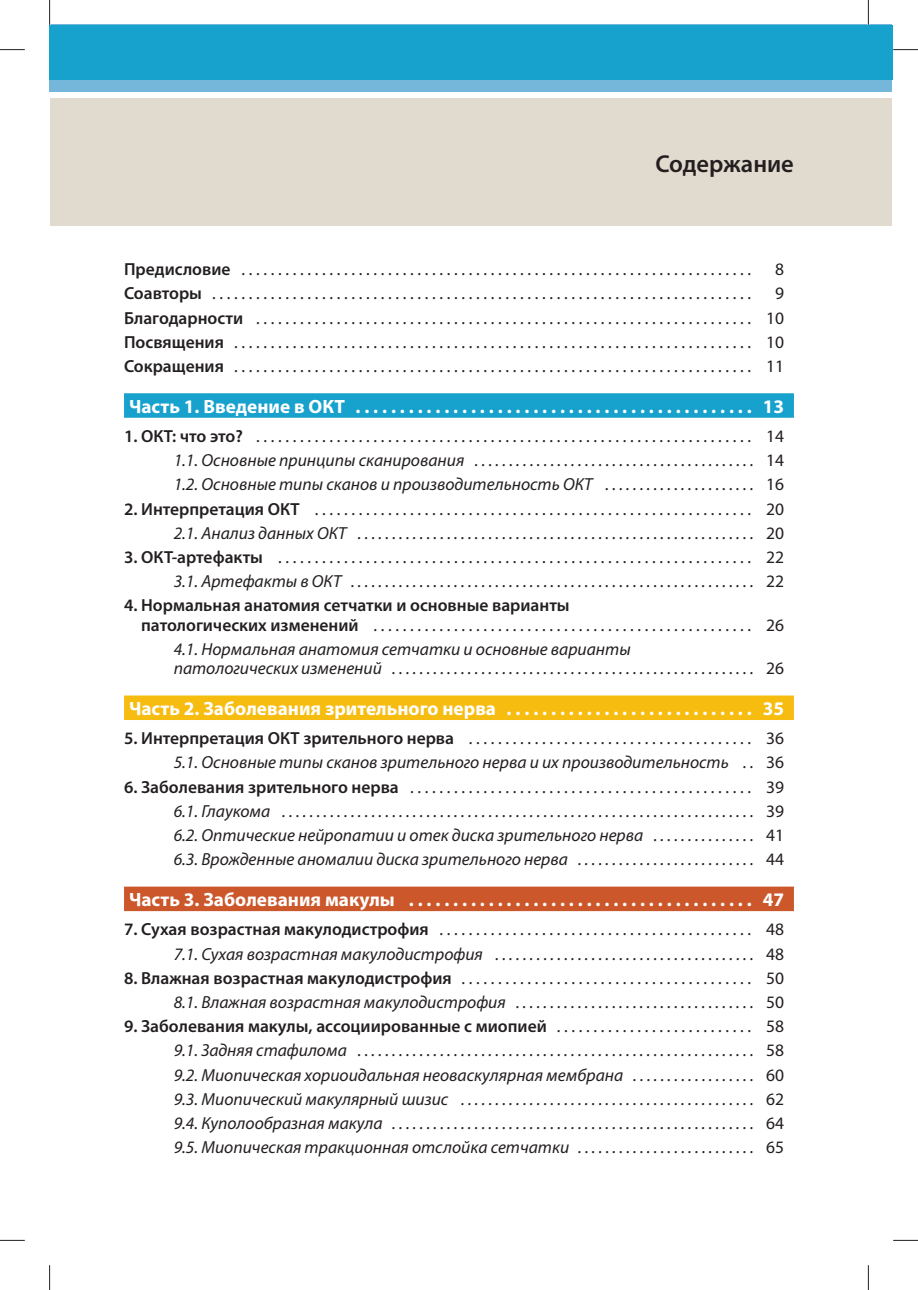
<style>
.page{position:relative;width:918px;height:1290px;background:#fff}
.page>*{position:absolute;margin:0;border:0;box-sizing:border-box;transform-origin:0 0}
.t1{font:600 24.5px "Myriad Pro";color:#231f20}
.t2{font:700 19.25px "Myriad Pro";color:#fff}
.t3{font:italic 17.5px/24.2px "Myriad Pro";color:#231f20;text-align:right}
.t4{font:17.5px/24.2px "Myriad Pro";color:#231f20;text-align:justify}
.t5{font:600 17.5px/19.2px "Myriad Pro";color:#231f20}
.s1{font-weight:600}
.s2{font-weight:600;font-style:normal}
.s3{font-style:normal}
.s4{font-weight:400}
</style>
<div class="page">
<div style="left:124px;top:393px;width:670px;height:25px;background:#17a1cd"></div>
<div style="left:124px;top:695px;width:670px;height:25px;background:#f6bc0f"></div>
<div style="left:124px;top:886px;width:670px;height:25px;background:#cb572b"></div>
<div style="left:50px;top:25px;width:842px;height:67px;background:#74b7da"></div>
<div style="left:50px;top:25px;width:843px;height:54px;background:#17a1cd"></div>
<div style="left:50px;top:98px;width:841px;height:127px;background:#e1dbcf"></div>
<svg style="left:0;top:49px;width:25px;height:1px"></svg>
<svg style="left:893px;top:49px;width:25px;height:1px"></svg>
<svg style="left:0;top:1240px;width:25px;height:1px"></svg>
<svg style="left:893px;top:1240px;width:25px;height:1px"></svg>
<svg style="left:49px;top:0;width:1px;height:25px"></svg>
<svg style="left:49px;top:1265px;width:1px;height:25px"></svg>
<svg style="left:868px;top:0;width:1px;height:25px"></svg>
<svg style="left:868px;top:1265px;width:1px;height:25px"></svg>
<h1 class="t1" style="left:655px;top:155px;width:140px">Содержание</h1>
<p class="t4" style="left:124px;top:258px;width:628px"><span class="s1">Предисловие</span> . . . . . . . . . . . . . . . . . . . . . . . . . . . . . . . . . . . . . . . . . . . . . . . . . . . . . . . . . . . . . . . . . . . . . .</p>
<p class="t4" style="left:775px;top:258px;width:10px">8</p>
<p class="t4" style="left:124px;top:283px;width:628px"><span class="s1">Соавторы</span> . . . . . . . . . . . . . . . . . . . . . . . . . . . . . . . . . . . . . . . . . . . . . . . . . . . . . . . . . . . . . . . . . . . . . . . . . .</p>
<p class="t4" style="left:124px;top:283px;width:661px;text-indent:651px">9<br><span class="s1">Благодарности</span> . . . . . . . . . . . . . . . . . . . . . . . . . . . . . . . . . . . . . . . . . . . . . . . . . . . . . . . . . . . . . . . . . . . . 10<br><span class="s1">Посвящения</span> . . . . . . . . . . . . . . . . . . . . . . . . . . . . . . . . . . . . . . . . . . . . . . . . . . . . . . . . . . . . . . . . . . . . . . . 10<br><span class="s1">Сокращения</span> . . . . . . . . . . . . . . . . . . . . . . . . . . . . . . . . . . . . . . . . . . . . . . . . . . . . . . . . . . . . . . . . . . . . . . . 11</p>
<p class="t2" style="left:129px;top:399px;width:656px">Часть 1. Введение в ОКТ . . . . . . . . . . . . . . . . . . . . . . . . . . . . . . . . . . . . . . . . . . . . . 13</p>
<p class="t3" style="left:174px;top:425px;width:612px;text-align:justify;text-indent:-50px"><span class="s2">1. ОКТ: что это?</span> <span class="s3">. . . . . . . . . . . . . . . . . . . . . . . . . . . . . . . . . . . . . . . . . . . . . . . . . . . . . . . . . . . . . . . . . . . . 14<br></span>1.1. Основные принципы сканирования . . . . . . . . . . . . . . . . . . . . . . . . . . . . . . . . . . . . . . . . . <span class="s3">14<br></span>1.2. Основные типы сканов и производительность ОКТ . . . . . . . . . . . . . . . . . . . . . . <span class="s3">16</span></p>
<p class="t3" style="left:124px;top:498px;width:661px"><span class="s2">2. Интерпретация ОКТ</span> <span class="s3">. . . . . . . . . . . . . . . . . . . . . . . . . . . . . . . . . . . . . . . . . . . . . . . . . . . . . . . . . . . . 20<br></span>2.1. Анализ данных ОКТ . . . . . . . . . . . . . . . . . . . . . . . . . . . . . . . . . . . . . . . . . . . . . . . . . . . . . . . . . . <span class="s3">20</span></p>
<p class="t3" style="left:124px;top:546px;width:661px"><span class="s2">3. ОКТ-артефакты</span> <span class="s3">. . . . . . . . . . . . . . . . . . . . . . . . . . . . . . . . . . . . . . . . . . . . . . . . . . . . . . . . . . . . . . . . . 22<br></span>3.1. Артефакты в ОКТ . . . . . . . . . . . . . . . . . . . . . . . . . . . . . . . . . . . . . . . . . . . . . . . . . . . . . . . . . . . <span class="s3">22</span></p>
<p class="t5" style="left:141px;top:597px;width:644px;text-indent:-17px">4. Нормальная анатомия сетчатки и основные варианты<br>патологических изменений <span class="s4">. . . . . . . . . . . . . . . . . . . . . . . . . . . . . . . . . . . . . . . . . . . . . . . . . . . . 26</span></p>
<p class="t3" style="left:174px;top:641px;width:612px;line-height:19.2px;text-align:left">4.1. Нормальная анатомия сетчатки и основные варианты<br>патологических изменений . . . . . . . . . . . . . . . . . . . . . . . . . . . . . . . . . . . . . . . . . . . . . . . . . . . . . <span class="s3">26</span></p>
<p class="t2" style="left:129px;top:701px;width:656px">Часть 2. Заболевания зрительного нерва . . . . . . . . . . . . . . . . . . . . . . . . . . . . 35</p>
<p class="t3" style="left:124px;top:728px;width:661px"><span class="s2">5. Интерпретация ОКТ зрительного нерва</span> <span class="s3">. . . . . . . . . . . . . . . . . . . . . . . . . . . . . . . . . . . . . . . 36<br></span>5.1. Основные типы сканов зрительного нерва и их производительность . . <span class="s3">36</span></p>
<p class="t3" style="left:174px;top:776px;width:612px;text-align:justify;text-indent:-50px"><span class="s2">6. Заболевания зрительного нерва</span> <span class="s3">. . . . . . . . . . . . . . . . . . . . . . . . . . . . . . . . . . . . . . . . . . . . . . . 39<br></span>6.1. Глаукома . . . . . . . . . . . . . . . . . . . . . . . . . . . . . . . . . . . . . . . . . . . . . . . . . . . . . . . . . . . . . . . . . . . . . <span class="s3">39<br></span>6.2. Оптические нейропатии и отек диска зрительного нерва . . . . . . . . . . . . . . . <span class="s3">41<br></span>6.3. Врожденные аномалии диска зрительного нерва . . . . . . . . . . . . . . . . . . . . . . . . . . <span class="s3">44</span></p>
<p class="t2" style="left:129px;top:892px;width:656px">Часть 3. Заболевания макулы . . . . . . . . . . . . . . . . . . . . . . . . . . . . . . . . . . . . . . . 47</p>
<p class="t3" style="left:124px;top:919px;width:661px"><span class="s2">7. Сухая возрастная макулодистрофия</span> <span class="s3">. . . . . . . . . . . . . . . . . . . . . . . . . . . . . . . . . . . . . . . . . . . 48<br></span>7.1. Сухая возрастная макулодистрофия . . . . . . . . . . . . . . . . . . . . . . . . . . . . . . . . . . . . . . <span class="s3">48</span></p>
<p class="t3" style="left:124px;top:967px;width:661px"><span class="s2">8. Влажная возрастная макулодистрофия</span> <span class="s3">. . . . . . . . . . . . . . . . . . . . . . . . . . . . . . . . . . . . . . . . 50<br></span>8.1. Влажная возрастная макулодистрофия . . . . . . . . . . . . . . . . . . . . . . . . . . . . . . . . . . . <span class="s3">50</span></p>
<p class="t3" style="left:174px;top:1015px;width:612px;text-align:justify;text-indent:-50px"><span class="s2">9. Заболевания макулы, ассоциированные с миопией</span> <span class="s3">. . . . . . . . . . . . . . . . . . . . . . . . . . . 58<br></span>9.1. Задняя стафилома . . . . . . . . . . . . . . . . . . . . . . . . . . . . . . . . . . . . . . . . . . . . . . . . . . . . . . . . . . <span class="s3">58<br></span>9.2. Миопическая хориоидальная неоваскулярная мембрана . . . . . . . . . . . . . . . . . . <span class="s3">60<br></span>9.3. Миопический макулярный шизис . . . . . . . . . . . . . . . . . . . . . . . . . . . . . . . . . . . . . . . . . . . <span class="s3">62<br></span>9.4. Куполообразная макула . . . . . . . . . . . . . . . . . . . . . . . . . . . . . . . . . . . . . . . . . . . . . . . . . . . . . <span class="s3">64<br></span>9.5. Миопическая тракционная отслойка сетчатки . . . . . . . . . . . . . . . . . . . . . . . . . . <span class="s3">65</span></p>
</div>
